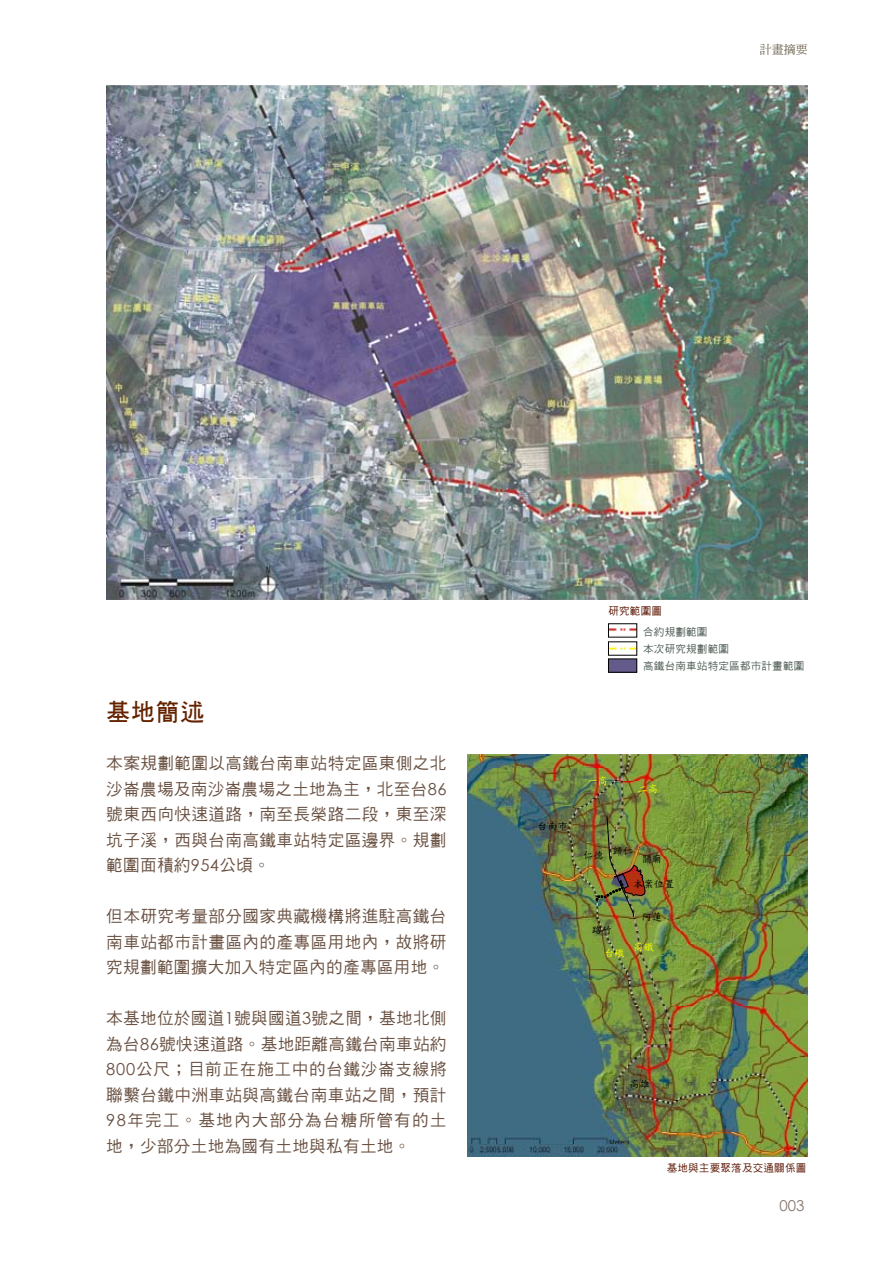
<style>
.page{position:relative;width:893px;height:1263px;background:#fff}
.page>*{position:absolute;margin:0;border:0;box-sizing:border-box;transform-origin:0 0}
.t1{font:24px "DF Hei Bd HK BF";color:#642200}
.t2{font:16.5px/25.5px "DF Hei Md HK BF";letter-spacing:.03em;color:#684f40;text-align:justify}
.t3{font:15px "Century Gothic";color:#87746a}
.t4{font:12px "DF Ming Md HK BF";color:#695e4a}
.t5{font:10.5px/17.1px "DF Hei Md HK BF";letter-spacing:.025em;color:#4c5b52}
.t6{font:10.5px "DF Hei Md HK BF";letter-spacing:.025em;color:#5b1400}
.t7{font:10.35px "DF Kai Shu SB Estd BF";letter-spacing:-.01em;color:#000}
.t8{font:10.35px "DF Kai Shu SB Estd BF";letter-spacing:-.01em;color:#ff0}
.s1{font-family:"Century Gothic"}
</style>
<div class="page">
<img style="left:106px;top:85px;width:702px;height:514px">
<img style="left:468px;top:754px;width:340px;height:402px">
<img style="left:595px;top:815px;width:51px;height:102px">
<img style="left:610px;top:628px;width:25px;height:3px">
<img style="left:610px;top:646px;width:25px;height:5px">
<div style="left:608px;top:659px;width:29px;height:13px;background:#645b8a"></div>
<div style="left:608px;top:659px;width:29px;height:13px;border:1px solid #000"></div>
<p class="t4" style="left:760px;top:44px;width:49px">計畫摘要</p>
<h1 class="t1" style="left:106px;top:699px;width:99px">基地簡述</h1>
<p class="t2" style="left:106px;top:750px;width:342px">本案規劃範圍以高鐵台南車站特定區東側之北沙崙農場及南沙崙農場之土地為主，北至台<span class="s1">86</span>號東西向快速道路，南至長榮路二段，東至深坑子溪，西與台南高鐵車站特定區邊界。規劃範圍面積約<span class="s1">954</span>公頃。</p>
<p class="t2" style="left:106px;top:903px;width:342px">但本研究考量部分國家典藏機構將進駐高鐵台南車站都市計畫區內的產專區用地內，故將研究規劃範圍擴大加入特定區內的產專區用地。</p>
<p class="t2" style="left:106px;top:1005px;width:342px">本基地位於國道<span class="s1">1</span>號與國道<span class="s1">3</span>號之間，基地北側為台<span class="s1">86</span>號快速道路。基地距離高鐵台南車站約<span class="s1">800</span>公尺；目前正在施工中的台鐵沙崙支線將聯繫台鐵中洲車站與高鐵台南車站之間，預計<span class="s1">98</span>年完工。基地內大部分為台糖所管有的土地，少部分土地為國有土地與私有土地。</p>
<p class="t6" style="left:608px;top:605px;width:55px">研究範圍圖</p>
<p class="t5" style="left:643px;top:623px;width:163px">合約規劃範圍<br>本次研究規劃範圍<br>高鐵台南車站特定區都市計畫範圍</p>
<p class="t7" style="left:537px;top:820px;width:32px">台南市</p>
<p class="t8" style="left:587px;top:775px;width:22px">一高</p>
<p class="t8" style="left:638px;top:784px;width:22px">二高</p>
<p class="t7" style="left:612px;top:845px;width:22px">歸仁</p>
<p class="t7" style="left:583px;top:849px;width:22px">仁德</p>
<p class="t7" style="left:642px;top:853px;width:22px">關廟</p>
<p class="t7" style="left:633px;top:879px;width:43px">本案位置</p>
<p class="t7" style="left:592px;top:924px;width:22px">路竹</p>
<p class="t7" style="left:642px;top:912px;width:22px">阿蓮</p>
<p class="t8" style="left:633px;top:941px;width:22px">高鐵</p>
<p class="t8" style="left:604px;top:948px;width:22px">台鐵</p>
<p class="t7" style="left:629px;top:1079px;width:22px">高雄</p>
<p class="t6" style="left:667px;top:1163px;width:141px">基地與主要聚落及交通關係圖</p>
<p class="t3" style="left:779px;top:1195px;width:26px">003</p>
</div>
